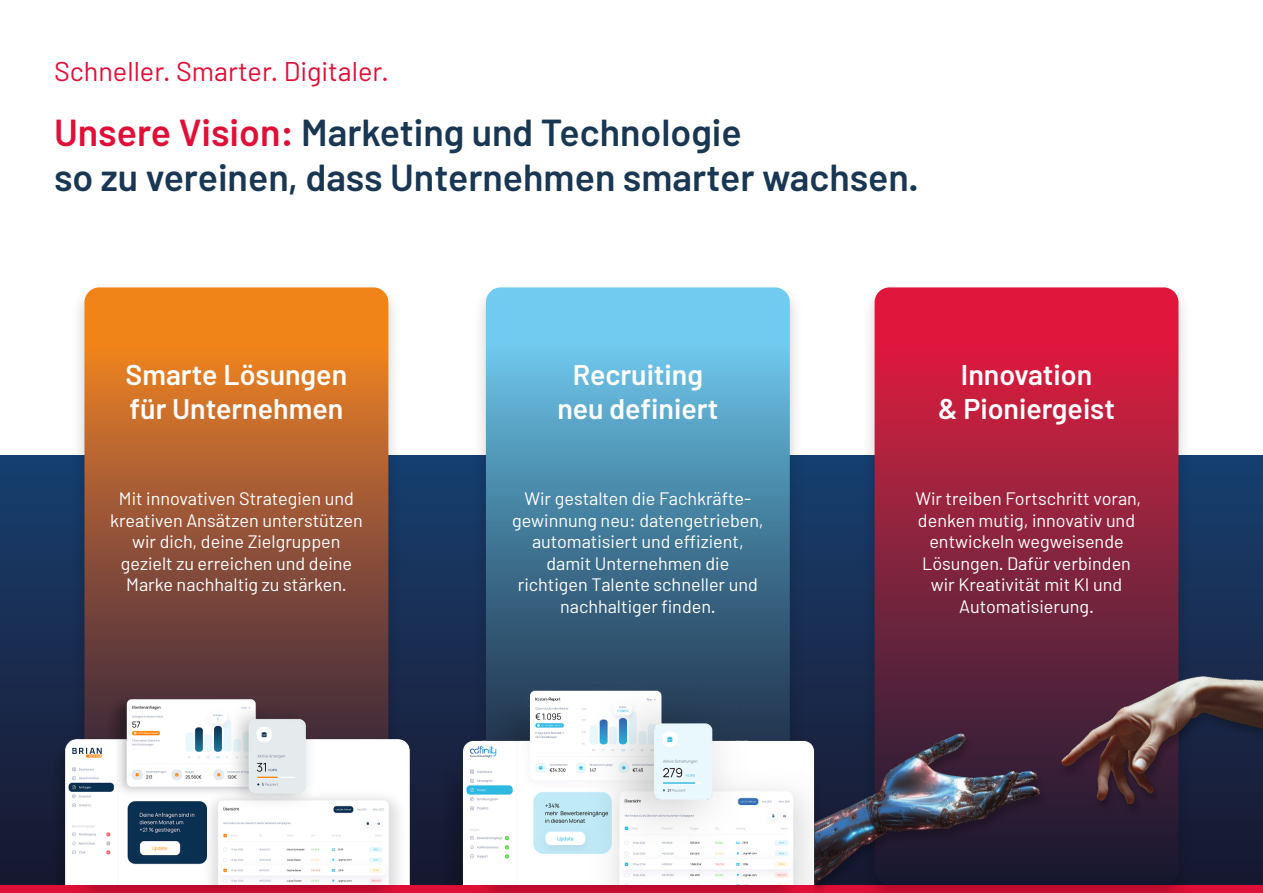
<style>
.page{position:relative;width:1263px;height:893px;background:#fff}
.page>*{position:absolute;margin:0;border:0;box-sizing:border-box;transform-origin:0 0}
.t1{font:600 37.5px/45px "Barlow";color:#193752}
.t2{font:600 28.5px/34.2px "Barlow";color:#fff;text-align:center}
.t3{font:27px "Barlow";color:#e00f37}
.t4{font:18px/21.6px "Barlow";color:#fff;text-align:center}
.s1{color:#e00f37}
</style>
<div class="page">
<div style="left:0;top:884px;width:1263px;height:9px;background:#e00f37"></div>
<div style="left:0;top:455px;width:1263px;height:429px;background:linear-gradient(to bottom,#183f6f,#18172d)"></div>
<div style="left:70px;top:282px;width:332px;height:611px;background:#000;opacity:.2"></div>
<svg style="left:84px;top:287px;width:304px;height:325px;background:#b9682e"></svg>
<div style="left:860px;top:282px;width:332px;height:611px;background:#000;opacity:.2"></div>
<svg style="left:874px;top:287px;width:304px;height:373px;background:#a6203e"></svg>
<div style="left:472px;top:282px;width:332px;height:611px;background:#000;opacity:.2"></div>
<svg style="left:486px;top:287px;width:304px;height:386px;background:#4f8fb0"></svg>
<img style="left:50px;top:612px;width:373px;height:272px">
<img style="left:814px;top:660px;width:449px;height:233px">
<img style="left:444px;top:673px;width:388px;height:211px">
<h3 class="t3" style="left:54px;top:55px;width:336px">Schneller. Smarter. Digitaler.</h3>
<h1 class="t1" style="left:54px;top:109px;width:866px"><span class="s1">Unsere Vision:</span> Marketing und Technologie<br>so zu vereinen, dass Unternehmen smarter wachsen.</h1>
<h2 class="t2" style="left:126px;top:357px;width:223px;text-align:left">Smarte Lösungen für Unternehmen</h2>
<h2 class="t2" style="left:938px;top:357px;width:178px">Innovation<br>&amp; Pioniergeist</h2>
<h2 class="t2" style="left:557px;top:357px;width:163px">Recruiting neu definiert</h2>
<p class="t4" style="left:110px;top:487px;width:254px">Mit innovativen Strategien und kreativen Ansätzen unterstützen wir dich, deine Zielgruppen gezielt zu erreichen und deine<br>Marke nachhaltig zu stärken.</p>
<p class="t4" style="left:915px;top:487px;width:227px">Wir treiben Fortschritt voran, denken mutig, innovativ und entwickeln wegweisende<br>Lösungen. Dafür verbinden wir Kreativität mit KI und<br>Automatisierung.</p>
<p class="t4" style="left:512px;top:487px;width:253px">Wir gestalten die Fachkräfte&shy;gewinnung neu: datengetrieben, automatisiert und effizient, damit Unternehmen die richtigen Talente schneller und nachhaltiger finden.</p>
</div>
